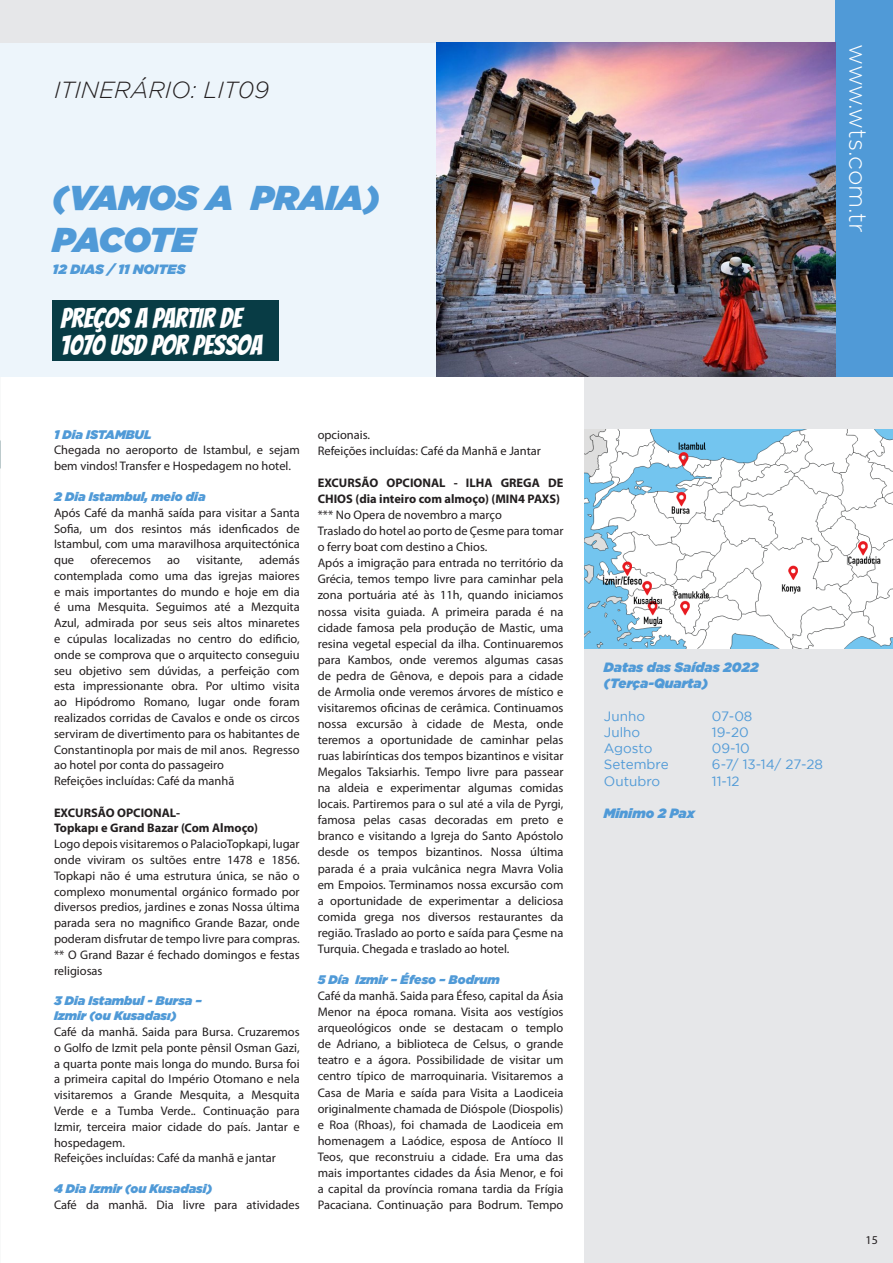
<style>
.page{position:relative;width:893px;height:1263px;background:#fff}
.page>*{position:absolute;margin:0;border:0;box-sizing:border-box;transform-origin:0 0}
.t1{font:italic 900 34.5px/41.4px "Gotham";color:#509ad7}
.t2{font:27.6px "Bangers";color:#fff}
.t3{font:300 24.3px "Gotham";color:#fff}
.t4{font:italic 300 23.25px "Gotham";color:#231f20}
.t5{font:13.5px "Gotham";color:#509ad7}
.t6{font:italic 900 13.5px/16.2px "Gotham";color:#509ad7}
.Default{font:12.45px/16px "Myriad Pro";color:#231f20;text-align:justify}
.Default-2{font:italic 900 12.45px "Gotham";color:#509ad7}
.Default-3{font:700 12.45px/16px "Myriad Pro";color:#231f20}
.t7{font:12px "Myriad Pro";color:#231f20}
</style>
<div class="page">
<div style="left:585px;top:376px;width:308px;height:887px;background:#e6e7e9"></div>
<div style="left:0;top:0;width:522px;height:376px;background:#edf5fb"></div>
<div style="left:0;top:0;width:893px;height:43px;background:#e6e7e9"></div>
<div style="left:835px;top:0;width:58px;height:376px;background:#509ad7"></div>
<img style="left:436px;top:43px;width:399px;height:333px">
<img style="left:585px;top:429px;width:308px;height:219px">
<div style="left:53px;top:300px;width:226px;height:60px;background:#083c45"></div>
<p class="t4" style="left:54px;top:77px;width:217px">ITINERÁRIO: LIT09</p>
<p class="t1" style="left:53px;top:176px;width:329px">(VAMOS A PRAIA)<br>PACOTE</p>
<p class="t6" style="left:53px;top:261px;width:134px">12 DIAS / 11 NOITES</p>
<p class="t2" style="left:61px;top:303px;width:182px">PREÇOS A PARTIR DE</p>
<p class="t2" style="left:61px;top:330px;width:203px">1070 USD POR PESSOA</p>
<p class="Default-2" style="left:54px;top:427px;width:99px">1 Dia ISTAMBUL</p>
<p class="Default" style="left:54px;top:442px;width:247px">Chegada no aeroporto de Istambul, e sejam bem vindos! Transfer e Hospedagem no hotel.</p>
<p class="Default-2" style="left:54px;top:489px;width:153px">2 Dia Istambul, meio dia</p>
<p class="Default" style="left:54px;top:504px;width:247px">Após Café da manhã saída para visitar a Santa Sofia, um dos resintos más idenficados de Istambul, com uma maravilhosa arquitectónica que</p>
<p class="Default" style="left:90px;top:552px;width:62px">oferecemos</p>
<p class="Default" style="left:167px;top:552px;width:14px">ao</p>
<p class="Default" style="left:196px;top:552px;width:48px">visitante,</p>
<p class="Default" style="left:54px;top:552px;width:247px;text-indent:205px">además contemplada como uma das igrejas maiores e mais importantes do mundo e hoje em dia é uma Mesquita. Seguimos até a Mezquita Azul, admirada por seus seis altos minaretes e cúpulas localizadas no centro do edificio, onde se comprova que o arquitecto conseguiu seu objetivo sem dúvidas, a perfeição com esta impressionante obra. Por ultimo visita ao Hipódromo Romano, lugar onde foram realizados corridas de Cavalos e onde os circos serviram de divertimento para os habitantes de Constantinopla por mais de mil anos. Regresso ao hotel por conta do passageiro</p>
<p class="Default" style="left:54px;top:773px;width:182px">Refeições incluídas: Café da manhã</p>
<p class="Default-3" style="left:54px;top:804px;width:128px">EXCURSÃO OPCIONAL-</p>
<p class="Default-3" style="left:54px;top:820px;width:206px">Topkapı e Grand Bazar (Com Almoço)</p>
<p class="Default" style="left:54px;top:836px;width:247px">Logo depois visitaremos o PalacioTopkapi, lugar onde viviram os sultões entre 1478 e 1856.<br>Topkapi não é uma estrutura única, se não o complexo monumental orgánico formado por diversos predios, jardines e zonas Nossa última parada sera no magnifico Grande Bazar, onde poderam disfrutar de tempo livre para compras. ** O Grand Bazar é fechado domingos e festas religiosas</p>
<p class="Default-2" style="left:54px;top:994px;width:150px">3 Dia Istambul - Bursa –</p>
<p class="Default-2" style="left:54px;top:1009px;width:124px">Izmir (ou Kusadası)</p>
<p class="Default" style="left:54px;top:1024px;width:247px">Café da manhã. Saida para Bursa. Cruzaremos o Golfo de Izmit pela ponte pênsil Osman Gazi, a quarta ponte mais longa do mundo. Bursa foi a primeira capital do Império Otomano e nela visitaremos a Grande Mesquita, a Mesquita Verde e a Tumba Verde.. Continuação para Izmir, terceira maior cidade do país. Jantar e hospedagem.</p>
<p class="Default" style="left:54px;top:1150px;width:223px">Refeições incluídas: Café da manhã e jantar</p>
<p class="Default-2" style="left:54px;top:1181px;width:160px">4 Dia Izmir (ou Kusadasi)</p>
<p class="Default" style="left:54px;top:1196px;width:247px">Café da manhã. Dia livre para atividades</p>
<p class="Default" style="left:318px;top:426px;width:54px">opcionais.</p>
<p class="Default" style="left:318px;top:442px;width:225px">Refeições incluídas: Café da Manhã e Jantar</p>
<p class="Default-3" style="left:318px;top:474px;width:247px">EXCURSÃO OPCIONAL - ILHA GREGA DE<br>CHIOS (dia inteiro com almoço) (MIN4 PAXS)</p>
<p class="Default" style="left:318px;top:507px;width:186px">*** No Opera de novembro a março</p>
<p class="Default" style="left:318px;top:523px;width:247px">Traslado do hotel ao porto de Çesme para tomar o ferry boat com destino a Chios.</p>
<p class="Default" style="left:318px;top:555px;width:247px">Após a imigração para entrada no território da Grécia, temos tempo livre para caminhar pela zona portuária até às 11h, quando iniciamos nossa visita guiada. A primeira parada é na cidade famosa pela produção de Mastic, uma resina vegetal especial da ilha. Continuaremos para Kambos, onde veremos algumas casas de pedra de Gênova, e depois para a cidade de Armolia onde veremos árvores de místico e visitaremos oficinas de cerâmica. Continuamos nossa excursão à cidade de Mesta, onde teremos a oportunidade de caminhar pelas ruas labirínticas dos tempos bizantinos e visitar Megalos Taksiarhis. Tempo livre para passear na aldeia e experimentar algumas comidas locais. Partiremos para o sul até a vila de Pyrgi, famosa pelas casas decoradas em preto e branco e visitando a Igreja do Santo Apóstolo desde os tempos bizantinos. Nossa última parada é a praia vulcânica negra Mavra Volia em Empoios. Terminamos nossa excursão com a oportunidade de experimentar a deliciosa comida grega nos diversos restaurantes da região. Traslado ao porto e saída para Çesme na Turquia. Chegada e traslado ao hotel.</p>
<p class="Default-2" style="left:318px;top:972px;width:184px">5 Día Izmir – Éfeso – Bodrum</p>
<p class="Default" style="left:318px;top:988px;width:247px">Café da manhã. Saida para Éfeso, capital da Ásia Menor na época romana. Visita aos vestígios arqueológicos onde se destacam o templo de Adriano, a biblioteca de Celsus, o grande teatro e a ágora. Possibilidade de visitar um centro típico de marroquinaria. Visitaremos a Casa de Maria e saída para Visita a Laodiceia originalmente chamada de Dióspole (Diospolis) e Roa (Rhoas), foi chamada de Laodiceia em homenagem a Laódice, esposa de Antíoco II Teos, que reconstruiu a cidade. Era uma das mais importantes cidades da Ásia Menor, e foi a capital da província romana tardia da Frígia Pacaciana. Continuação para Bodrum. Tempo</p>
<p class="t3" style="left:871px;top:44px;width:190px;rotate:90deg">www.wts.com.tr</p>
<p class="t6" style="left:604px;top:659px;width:156px">Datas das Saídas 2022 (Terça-Quarta)</p>
<p class="t5" style="left:604px;top:708px;width:43px">Junho</p>
<p class="t5" style="left:712px;top:708px;width:42px">07-08</p>
<p class="t5" style="left:604px;top:725px;width:38px">Julho</p>
<p class="t5" style="left:712px;top:725px;width:38px">19-20</p>
<p class="t5" style="left:604px;top:741px;width:50px">Agosto</p>
<p class="t5" style="left:712px;top:741px;width:39px">09-10</p>
<p class="t5" style="left:604px;top:757px;width:66px">Setembre</p>
<p class="t5" style="left:712px;top:757px;width:113px">6-7/ 13-14/ 27-28</p>
<p class="t5" style="left:604px;top:773px;width:58px">Outubro</p>
<p class="t5" style="left:712px;top:773px;width:29px">11-12</p>
<p class="t6" style="left:604px;top:805px;width:92px">Minimo 2 Pax</p>
<p class="t7" style="left:865px;top:1232px;width:14px">15</p>
</div>
